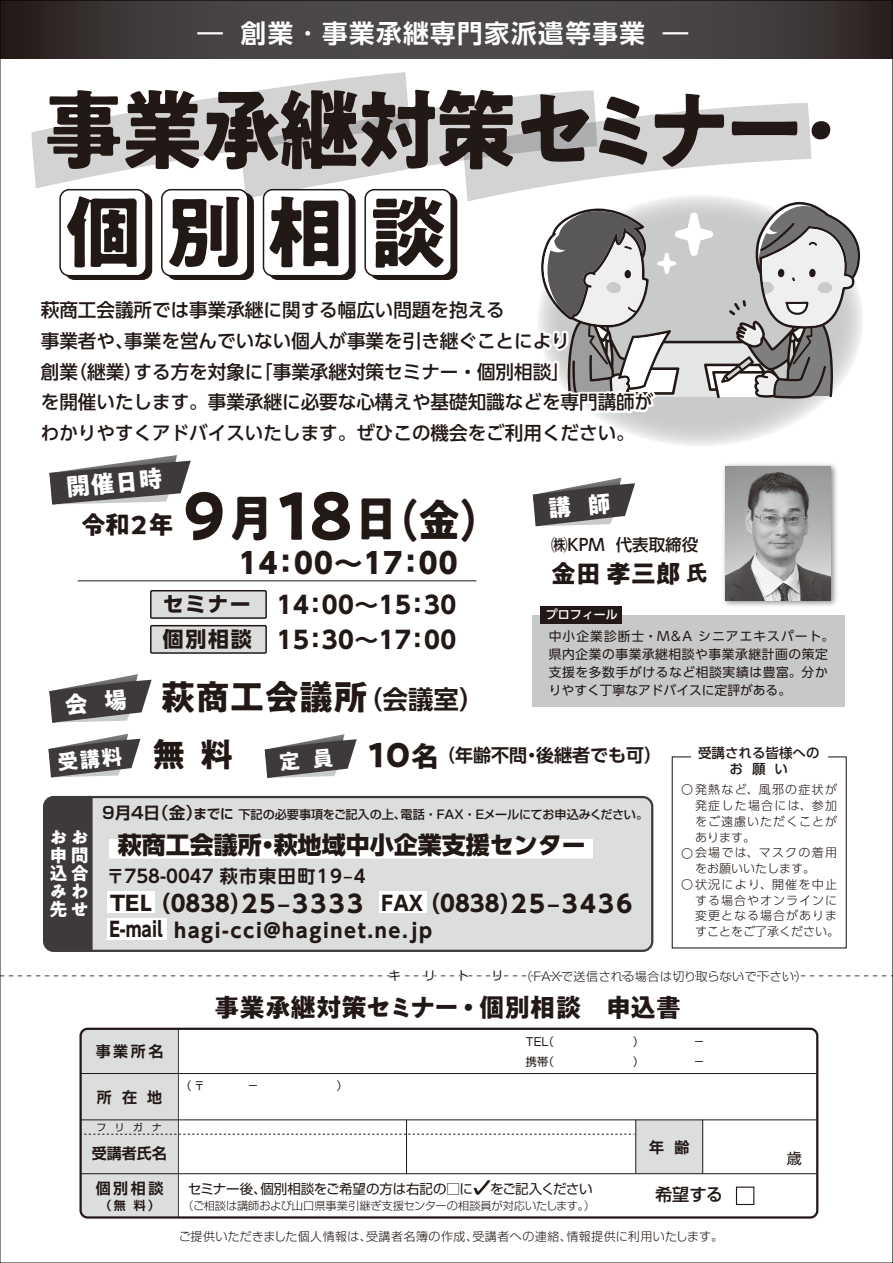
<style>
.page{position:relative;width:893px;height:1263px;background:#fff}
.page>*{position:absolute;margin:0;border:0;box-sizing:border-box;transform-origin:0 0}
.t1{font:700 87px "PA1 Gothic Std";letter-spacing:-.04em;color:#221815;scale:.94 1}
.t2{font:700 78px "PA1 Gothic Std";color:#221815}
.t3{font:700 66px "PA1 Gothic Std";color:#221815}
.t4{font:700 64.2px "PA1 Gothic Std";color:#221815;scale:.95 1}
.t5{font:700 34.5px "PA1 Gothic Std";color:#221815}
.t6{font:700 33px "PA1 Gothic Std";color:#221815}
.t7{font:800 28.5px "UD Shin Go Pr 6 N";letter-spacing:.04em;color:#221815}
.t8{font:700 25.5px "PA1 Gothic Std";color:#221815}
.t9{font:700 25.5px "PUD Shin Go Pr 6 N De";letter-spacing:.06em;color:#fff}
.t10{font:700 25.5px "UD Shin Go Pr 6 N De";color:#221815}
.t11{font:700 24.9px "PA1 Gothic Std";color:#221815}
.t12{font:700 24.75px "PA1 Gothic Std";color:#221815}
.t13{font:700 24px "UD Shin Go Pr 6 N";letter-spacing:.06em;color:#221815}
.t14{font:700 24px/34.3px "UD Shin Go Pr 6 N";letter-spacing:.02em;color:#221815}
.t15{font:800 24px "UD Shin Go Pr 6 N";color:#221815}
.t16{font:700 24px "PA1 Gothic Std";color:#fff}
.t17{font:700 21px "UD Shin Go Pr 6 N";letter-spacing:.07em;color:#221815}
.t18{font:700 20.25px/26.7px "UD Shin Go Pr 6 N";color:#221815;scale:1.11 1}
.t19{font:700 20.25px "UD Shin Go Pr 6 N";color:#221815;scale:.94 1}
.t20{font:700 19.5px "UD Shin Go Pr 6 N";letter-spacing:.08em;color:#221815}
.t21{font:500 18.75px/30.8px "UD Shin Go Pr 6 N";color:#221815}
.t22{font:700 18px "UD Shin Go Pr 6 N De";letter-spacing:.08em;color:#221815}
.t23{font:700 18px "UD Shin Go Pr 6 N De";color:#221815}
.t24{font:700 18px/18px "PA1 Gothic Std";color:#fff;text-align:justify}
.t25{font:500 17.25px "Shin Go Pro";color:#221815}
.t26{font:500 16.5px "UD Shin Go Pr 6 N";color:#221815}
.t27{font:700 15px "Shin Go Pro De";letter-spacing:.17em;color:#221815}
.t28{font:15px "Shin Go Pro";color:#221815}
.t29{font:13.5px "Shin Go Pro";letter-spacing:-.02em;color:#221815}
.t30{font:500 13.5px/15.8px "UD Shin Go Pr 6 N";color:#221815;text-align:center}
.t31{font:12.75px/18px "UD Shin Go Pr 6 N";letter-spacing:.045em;color:#221815}
.t32{font:300 12px "Shin Go Pro";letter-spacing:.04em;color:#221815}
.t33{font:300 12px "UD Shin Go Pr 6 N";letter-spacing:.105em;color:#221815}
.t34{font:500 12px "Shin Go Pro";color:#221815}
.t35{font:300 12px "UD Shin Go Pr 6 N";letter-spacing:.085em;color:#221815}
.t36{font:300 12px "UD Shin Go Pr 6 N";color:#221815}
.t37{font:12px "Shin Go Pro";color:#221815}
.t38{font:500 12px "UD Shin Go Pr 6 N";color:#fff}
.t39{font:700 12px "Shin Go Pro De";color:#221815}
.t40{font:300 11.25px "Shin Go Pro";letter-spacing:-.02em;color:#221815}
.t41{font:9.75px "Shin Go Pro";color:#221815}
.s1{font-size:49.95px}
.s2{font-size:44.1px}
.s3{font-size:21.75px}
.s4{font-size:28.5px}
.s5{font-family:"Shin Go Pro De";font-weight:700;font-size:16.5px}
.s6{font-family:"Shin Go Pro De";font-weight:700;font-size:13.5px}
.s7{font-size:22.5px}
</style>
<div class="page">
<div style="left:636px;top:1120px;width:66px;height:53px;background:#dcdddd"></div>
<svg style="left:2px;top:2px;width:889px;height:56px;background:#423e3d"></svg>
<hr style="left:81px;top:1073px;width:736px;height:1px;background:#221815">
<hr style="left:81px;top:1119px;width:736px;height:1px;background:#221815">
<hr style="left:81px;top:1173px;width:736px;height:1px;background:#221815">
<hr style="left:635px;top:1120px;width:1px;height:53px;background:#221815">
<hr style="left:702px;top:1120px;width:1px;height:53px;background:#221815">
<div style="left:533px;top:615px;width:312px;height:91px;background:#c7c8c8"></div>
<div style="left:44px;top:797px;width:608px;height:154px;background:#dcdddd;border-radius:10px"></div>
<div style="left:46px;top:799px;width:47px;height:150px;background:#3e3a39"></div>
<div style="left:43px;top:796px;width:610px;height:156px;border:2px solid #3e3a39;border-radius:10px"></div>
<img style="left:723px;top:526px;width:114px;height:80px">
<img style="left:725px;top:526px;width:106px;height:74px">
<div style="left:541px;top:606px;width:81px;height:17px;background:#221815"></div>
<div style="left:151px;top:591px;width:115px;height:27px;background:#dcdddd"></div>
<div style="left:150px;top:590px;width:117px;height:29px;border:2px solid #221815"></div>
<div style="left:151px;top:626px;width:115px;height:27px;background:#dcdddd"></div>
<div style="left:150px;top:625px;width:117px;height:29px;border:2px solid #221815"></div>
<div style="left:109px;top:839px;width:484px;height:19px;background:#fff"></div>
<div style="left:672px;top:756px;width:175px;height:192px;border:1px solid #221815"></div>
<div style="left:691px;top:754px;width:136px;height:12px;background:#fff"></div>
<div style="left:736px;top:1186px;width:18px;height:19px;border:1px solid #221815"></div>
<svg style="left:80px;top:1028px;width:554px;height:189px"></svg>
<hr style="left:78px;top:580px;width:398px;height:1px;background:#221815">
<svg style="left:2px;top:975px;width:889px;height:2px"></svg>
<div style="left:108px;top:891px;width:47px;height:22px;background:#fff"></div>
<div style="left:107px;top:918px;width:59px;height:21px;background:#fff"></div>
<div style="left:379px;top:891px;width:47px;height:22px;background:#fff"></div>
<svg style="left:49px;top:674px;width:103px;height:49px"></svg>
<svg style="left:48px;top:734px;width:92px;height:43px"></svg>
<svg style="left:265px;top:734px;width:92px;height:44px"></svg>
<svg style="left:32px;top:72px;width:825px;height:454px"></svg>
<h3 class="t9" style="left:198px;top:19px;width:492px">― 創業・事業承継専門家派遣等事業 ―</h3>
<h1 class="t1" style="left:43px;top:75px;width:814px">事業承継対策セミナー</h1>
<h2 class="t2" style="left:65px;top:183px;width:384px">個別相談</h2>
<p class="t21" style="left:41px;top:294px;width:614px">萩商工会議所では事業承継に関する幅広い問題を抱える<br>事業者や、事業を営んでいない個人が事業を引き継ぐことにより<br>創業（継業）する方を対象に「事業承継対策セミナー・個別相談」<br>を開催いたします。事業承継に必要な心構えや基礎知識などを専門講師がわかりやすくアドバイスいたします。ぜひこの機会をご利用ください。</p>
<p class="t16" style="left:65px;top:472px;width:98px;rotate:-5deg">開催日時</p>
<h3 class="t11" style="left:81px;top:509px;width:94px">令和２年</h3>
<h3 class="t4" style="left:174px;top:474px;width:347px">９<span class="s1">月</span>18<span class="s1">日</span><span class="s2">（金）</span></h3>
<h3 class="t7" style="left:239px;top:540px;width:220px">14：00～17：00</h3>
<p class="t26" style="left:551px;top:531px;width:149px">㈱KPM 代表取締役</p>
<h3 class="t12" style="left:551px;top:558px;width:158px">金田 孝三郎<span class="s3">氏</span></h3>
<h3 class="t3" style="left:788px;top:89px;width:67px">・</h3>
<p class="t14" style="left:277px;top:587px;width:181px">14：00～15：30<br>15：30～17：00</p>
<p class="t17" style="left:163px;top:587px;width:89px">セミナー</p>
<p class="t38" style="left:546px;top:604px;width:73px">プロフィール</p>
<p class="t17" style="left:163px;top:622px;width:91px">個別相談</p>
<p class="t31" style="left:549px;top:626px;width:287px">中小企業診断士・M＆A シニアエキスパート。県内企業の事業承継相談や事業承継計画の策定支援を多数手がけるなど相談実績は豊富。分かりやすく丁寧なアドバイスに定評がある。</p>
<h3 class="t5" style="left:161px;top:675px;width:208px">萩商工会議所</h3>
<h3 class="t6" style="left:152px;top:733px;width:82px">無 料</h3>
<h3 class="t6" style="left:368px;top:733px;width:72px">10<span class="s4">名</span></h3>
<h3 class="t10" style="left:357px;top:679px;width:129px">（会議室）</h3>
<p class="t23" style="left:437px;top:740px;width:226px">（年齢不問・後継者でも可）</p>
<p class="t30" style="left:698px;top:744px;width:123px">受講される皆様へのお 願 い</p>
<p class="t34" style="left:102px;top:805px;width:547px"><span class="s5">9月4日（金）</span><span class="s6">までに</span>下記の必要事項をご記入の上、電話 ・ FAX ・ Eメールにてお申込みください。</p>
<p class="t24" style="left:50px;top:830px;width:40px">おお申問込合みわ先せ</p>
<p class="t15" style="left:118px;top:825px;width:470px">萩商工会議所・萩地域中小企業支援センター</p>
<p class="t22" style="left:106px;top:861px;width:261px">〒758-0047 萩市東田町19‒4</p>
<p class="t13" style="left:148px;top:884px;width:216px"><span class="s7">（0838）</span>25‒3333</p>
<p class="t13" style="left:418px;top:884px;width:216px"><span class="s7">（0838）</span>25‒3436</p>
<p class="t18" style="left:109px;top:889px;width:49px">TEL<br>E-mail</p>
<p class="t19" style="left:381px;top:886px;width:46px">FAX</p>
<p class="t20" style="left:174px;top:914px;width:260px">hagi-cci@haginet.ne.jp</p>
<p class="t33" style="left:681px;top:780px;width:158px">〇発熱など、風邪の症状が</p>
<p class="t33" style="left:695px;top:796px;width:143px">発症した場合には、参加</p>
<p class="t35" style="left:695px;top:812px;width:143px">をご遠慮いただくことが</p>
<p class="t35" style="left:695px;top:827px;width:61px">あります。</p>
<p class="t33" style="left:681px;top:843px;width:158px">〇会場では、マスクの着用</p>
<p class="t36" style="left:695px;top:859px;width:121px">をお願いいたします。</p>
<p class="t33" style="left:681px;top:875px;width:158px">〇状況により、開催を中止</p>
<p class="t35" style="left:695px;top:890px;width:143px">する場合やオンラインに</p>
<p class="t35" style="left:695px;top:906px;width:143px">変更となる場合がありま</p>
<p class="t36" style="left:695px;top:922px;width:145px">すことをご了承ください。</p>
<p class="t37" style="left:389px;top:965px;width:116px">キ　リ　ト　リ</p>
<p class="t32" style="left:521px;top:967px;width:288px">（FAXで送信される場合は切り取らないで下さい）</p>
<p class="t27" style="left:96px;top:1039px;width:69px">事業所名</p>
<p class="t27" style="left:97px;top:1085px;width:67px">所 在 地</p>
<p class="t41" style="left:97px;top:1119px;width:67px">フ　リ　ガ　ナ</p>
<h3 class="t8" style="left:214px;top:992px;width:469px">事業承継対策セミナー ・ 個別相談　申込書</h3>
<p class="t27" style="left:649px;top:1135px;width:42px">年 齢</p>
<p class="t25" style="left:655px;top:1181px;width:70px">希望する</p>
<p class="t27" style="left:92px;top:1141px;width:76px">受講者氏名</p>
<p class="t28" style="left:787px;top:1146px;width:16px">歳</p>
<p class="t27" style="left:96px;top:1176px;width:69px">個別相談</p>
<p class="t39" style="left:100px;top:1195px;width:62px">（無 料）</p>
<p class="t29" style="left:188px;top:1177px;width:406px">セミナー後、個別相談をご希望の方は右記の□に　 をご記入ください</p>
<p class="t40" style="left:182px;top:1196px;width:414px">（ご相談は講師および山口県事業引継ぎ支援センターの相談員が対応いたします。）</p>
<p class="t32" style="left:179px;top:1227px;width:546px">ご提供いただきました個人情報は、受講者名簿の作成、受講者への連絡、情報提供に利用いたします。</p>
</div>
